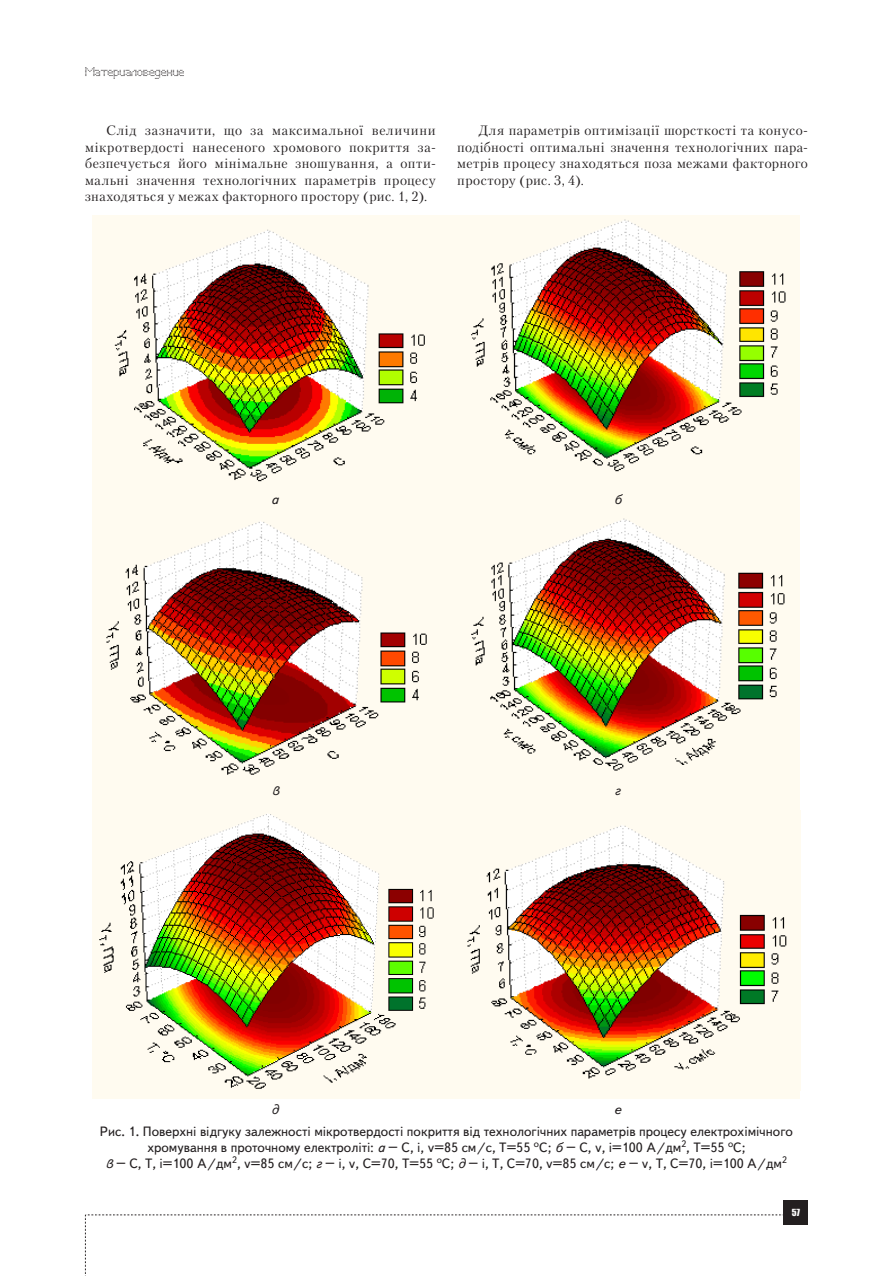
<style>
.page{position:relative;width:893px;height:1276px;background:#fff}
.page>*{position:absolute;margin:0;border:0;box-sizing:border-box;transform-origin:0 0}
.t1{font:13.5px/16.4px "Petersburg C";letter-spacing:.035em;color:#231f20;text-align:justify}
.t2{font:13.5px/16.2px "Text Book C";color:#231f20;text-align:center}
.t3{font:italic 13.5px "Text Book C";color:#231f20}
.t4{font:12px "Perfo";letter-spacing:.015em;color:#231f20}
.t5{font:9px "Impact";color:#fff}
.s1{font-style:italic}
</style>
<div class="page">
<svg style="left:85px;top:1214px;width:699px;height:62px"></svg>
<div style="left:784px;top:1200px;width:24px;height:24px;background:#231f20"></div>
<div style="left:93px;top:215px;width:707px;height:883px;background:#fffbf0"></div>
<img style="left:114px;top:229px;width:311px;height:253px">
<img style="left:471px;top:219px;width:315px;height:253px">
<img style="left:106px;top:521px;width:321px;height:254px">
<img style="left:471px;top:518px;width:314px;height:253px">
<img style="left:99px;top:813px;width:335px;height:276px">
<img style="left:467px;top:825px;width:320px;height:254px">
<p class="t4" style="left:85px;top:65px;width:101px">Материаловедение</p>
<p class="t1" style="left:85px;top:122px;width:352px;text-indent:21px">Слід зазначити, що за максимальної величини мікротвердості нанесеного хромового покриття за&shy;безпечується його мінімальне зношування, а опти&shy;мальні значення технологічних параметрів процесу знаходяться у межах факторного простору (рис. 1, 2).</p>
<p class="t1" style="left:457px;top:122px;width:352px;text-indent:21px">Для параметрів оптимізації шорсткості та конусо&shy;подібності оптимальні значення технологічних пара&shy;метрів процесу знаходяться поза межами факторного простору (рис. 3, 4).</p>
<p class="t3" style="left:271px;top:491px;width:9px">а</p>
<p class="t3" style="left:614px;top:491px;width:9px">б</p>
<p class="t3" style="left:272px;top:783px;width:8px">в</p>
<p class="t3" style="left:614px;top:783px;width:7px">г</p>
<p class="t3" style="left:271px;top:1101px;width:9px">д</p>
<p class="t3" style="left:614px;top:1101px;width:9px">е</p>
<p class="t2" style="left:100px;top:1123px;width:694px">Рис. 1. Поверхні відгуку залежності мікротвердості покриття від технологічних параметрів процесу електрохімічного хромування в проточному електроліті: <span class="s1">а</span> – С, і, v=85 см/с, Т=55 <sup>о</sup>С; <span class="s1">б</span> – С, v, і=100 А/дм<sup>2</sup>, Т=55 <sup>о</sup>С;<br><span class="s1">в</span> – С, Т, і=100 А/дм<sup>2</sup>, v=85 см/с; <span class="s1">г</span> – і, v, С=70, Т=55 <sup>о</sup>С; <span class="s1">д</span> – і, Т, С=70, v=85 см/с; <span class="s1">е</span> – v, Т, С=70, і=100 А/дм<sup>2</sup></p>
<p class="t5" style="left:792px;top:1205px;width:10px">57</p>
</div>
